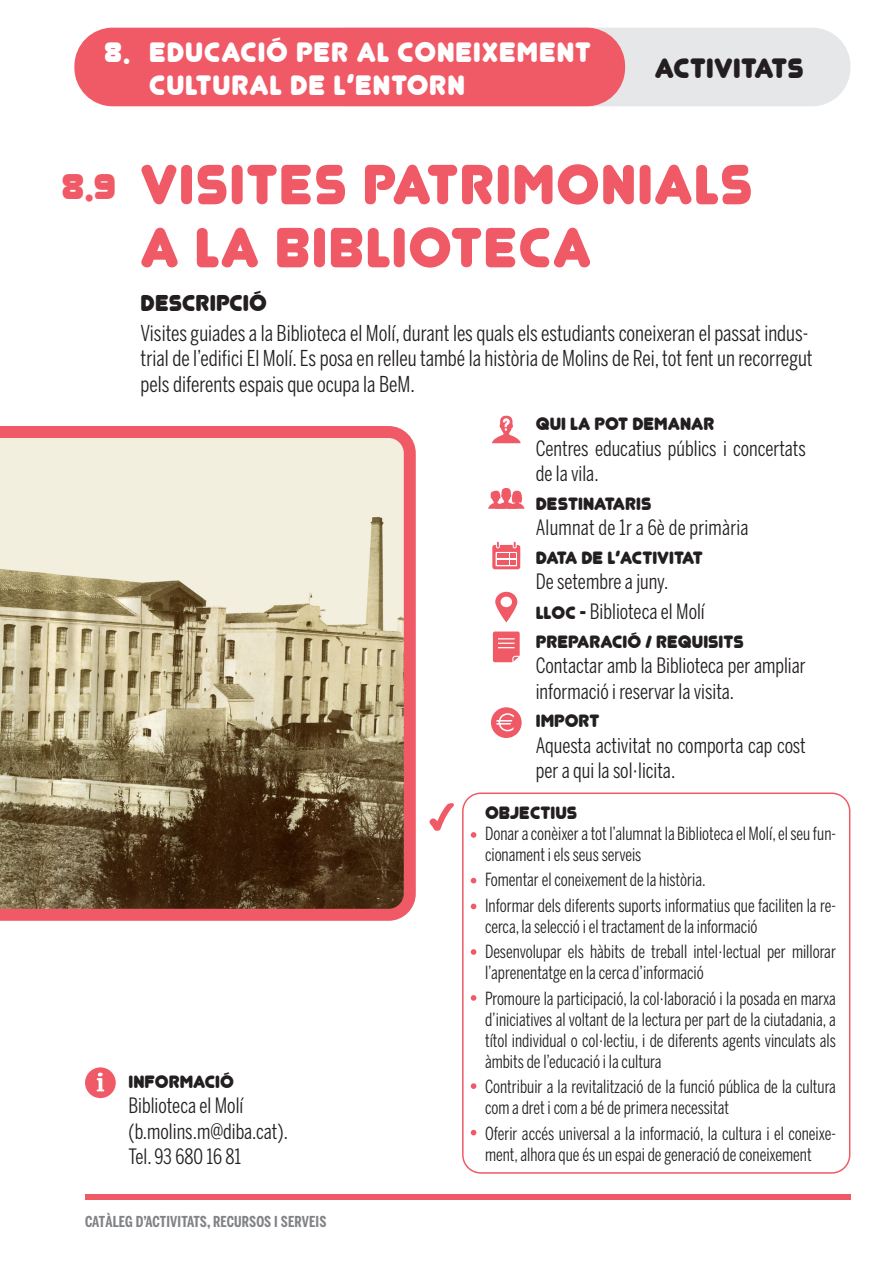
<style>
.page{position:relative;width:893px;height:1263px;background:#fff}
.page>*{position:absolute;margin:0;border:0;box-sizing:border-box;transform-origin:0 0}
.t1{font:66px/63px "Junegull";letter-spacing:.02em;color:#f05a67}
.t2{font:33px/33px "Junegull";letter-spacing:.025em;color:#fff}
.t3{font:33px "Junegull";letter-spacing:.01em;color:#231f20}
.t4{font:27px "Junegull";color:#231f20}
.t5{font:21.75px/25.5px "Benton Sans Comp";color:#231f20}
.t6{font:21px/25.5px "Benton Sans Comp";color:#231f20}
.t7{font:21px "Junegull";color:#231f20}
.t8{font:18px/21px "Benton Sans Comp";color:#231f20}
.t9{font:700 15px "Benton Sans Comp";letter-spacing:.01em;color:#808285}
.s1{font-size:42px}
.s2{font-family:"Junegull"}
.s3{font-weight:900}
</style>
<div class="page">
<div style="left:85px;top:1194px;width:765px;height:5px;background:#f05a67"></div>
<div style="left:308px;top:28px;width:542px;height:78px;background:#e6e7e9;border-radius:38px"></div>
<div style="left:74px;top:28px;width:551px;height:78px;background:#f05a67;border-radius:38px"></div>
<div style="left:462px;top:792px;width:388px;height:382px;border:2px solid #f05a67;border-radius:18px"></div>
<svg style="left:492px;top:416px;width:29px;height:27px"></svg>
<div style="left:491px;top:707px;width:31px;height:31px;background:#f05a67;border-radius:50%"></div>
<svg style="left:496px;top:713px;width:18px;height:18px"></svg>
<svg style="left:0;top:426px;width:416px;height:495px;background:#b39c84"></svg>
<svg style="left:495px;top:592px;width:22px;height:30px"></svg>
<svg style="left:488px;top:488px;width:36px;height:21px"></svg>
<svg style="left:492px;top:542px;width:28px;height:27px"></svg>
<svg style="left:429px;top:803px;width:25px;height:28px"></svg>
<svg style="left:493px;top:631px;width:27px;height:31px"></svg>
<div style="left:85px;top:1067px;width:31px;height:31px;background:#f05a67;border-radius:50%"></div>
<svg style="left:97px;top:1073px;width:7px;height:18px"></svg>
<svg style="left:471px;top:832px;width:5px;height:6px"></svg>
<svg style="left:471px;top:878px;width:5px;height:5px"></svg>
<svg style="left:471px;top:904px;width:5px;height:5px"></svg>
<svg style="left:471px;top:949px;width:5px;height:6px"></svg>
<svg style="left:471px;top:995px;width:5px;height:6px"></svg>
<svg style="left:471px;top:1083px;width:5px;height:6px"></svg>
<svg style="left:471px;top:1130px;width:5px;height:5px"></svg>
<h2 class="t2" style="left:149px;top:36px;width:443px;text-indent:-45px">8. EDUCACIÓ PER AL CONEIXEMENT<br>CULTURAL DE L’ENTORN</h2>
<h2 class="t3" style="left:655px;top:52px;width:150px">ACTIVITATS</h2>
<h1 class="t1" style="left:140px;top:153px;width:614px;text-indent:-79px"><span class="s1">8.9</span> VISITES PATRIMONIALS<br>A LA BIBLIOTECA</h1>
<h3 class="t4" style="left:141px;top:290px;width:128px">DESCRIPCIÓ</h3>
<p class="t5" style="left:141px;top:320px;width:674px">Visites guiades a la Biblioteca el Molí, durant les quals els estudiants coneixeran el passat indus&shy;trial de l’edifici El Molí. Es posa en relleu també la història de Molins de Rei, tot fent un recorregut pels diferents espais que ocupa la BeM.</p>
<p class="t7" style="left:129px;top:1071px;width:107px">INFORMACIÓ</p>
<p class="t6" style="left:129px;top:1093px;width:161px">Biblioteca el Molí (b.molins.m@diba.cat).<br>Tel. 93 680 16 81</p>
<p class="t9" style="left:85px;top:1213px;width:243px">CATÀLEG D’ACTIVITATS, RECURSOS I SERVEIS</p>
<p class="t7" style="left:536px;top:414px;width:180px">QUI LA POT DEMANAR</p>
<p class="t6" style="left:536px;top:435px;width:272px">Centres educatius públics i concertats de la vila.</p>
<p class="t7" style="left:536px;top:493px;width:117px">DESTINATARIS</p>
<p class="t6" style="left:536px;top:515px;width:214px">Alumnat de 1r a 6è de primària</p>
<p class="t7" style="left:536px;top:547px;width:168px">DATA DE L’ACTIVITAT</p>
<p class="t6" style="left:536px;top:567px;width:170px;line-height:30px">De setembre a juny.<br><span class="s2">LLOC</span> <span class="s3">-</span> Biblioteca el Molí</p>
<p class="t7" style="left:536px;top:631px;width:210px">PREPARACIÓ / REQUISITS</p>
<p class="t6" style="left:536px;top:653px;width:271px">Contactar amb la Biblioteca per ampliar informació i reservar la visita.</p>
<p class="t7" style="left:536px;top:711px;width:65px">IMPORT</p>
<p class="t6" style="left:536px;top:732px;width:271px">Aquesta activitat no comporta cap cost per a qui la sol·licita.</p>
<p class="t7" style="left:485px;top:802px;width:94px">OBJECTIUS</p>
<p class="t8" style="left:485px;top:822px;width:352px">Donar a conèixer a tot l’alumnat la Biblioteca el Molí, el seu fun&shy;cionament i els seus serveis</p>
<p class="t8" style="left:485px;top:867px;width:352px;line-height:25.5px">Fomentar el coneixement de la història.<br>Informar dels diferents suports informatius que faciliten la re-</p>
<p class="t8" style="left:485px;top:913px;width:352px;line-height:25.5px">cerca, la selecció i el tractament de la informació<br>Desenvolupar els hàbits de treball intel·lectual per millorar</p>
<p class="t8" style="left:485px;top:960px;width:352px;line-height:25.5px">l’aprenentatge en la cerca d’informació<br>Promoure la participació, la col·laboració i la posada en marxa</p>
<p class="t8" style="left:485px;top:1009px;width:352px;text-align:justify">d’iniciatives al voltant de la lectura per part de la ciutadania, a títol individual o col·lectiu, i de diferents agents vinculats als àmbits de l’educació i la cultura</p>
<p class="t8" style="left:485px;top:1076px;width:352px">Contribuir a la revitalització de la funció pública de la cultura com a dret i com a bé de primera necessitat</p>
<p class="t8" style="left:485px;top:1123px;width:352px">Oferir accés universal a la informació, la cultura i el coneixe&shy;ment, alhora que és un espai de generació de coneixement</p>
</div>
